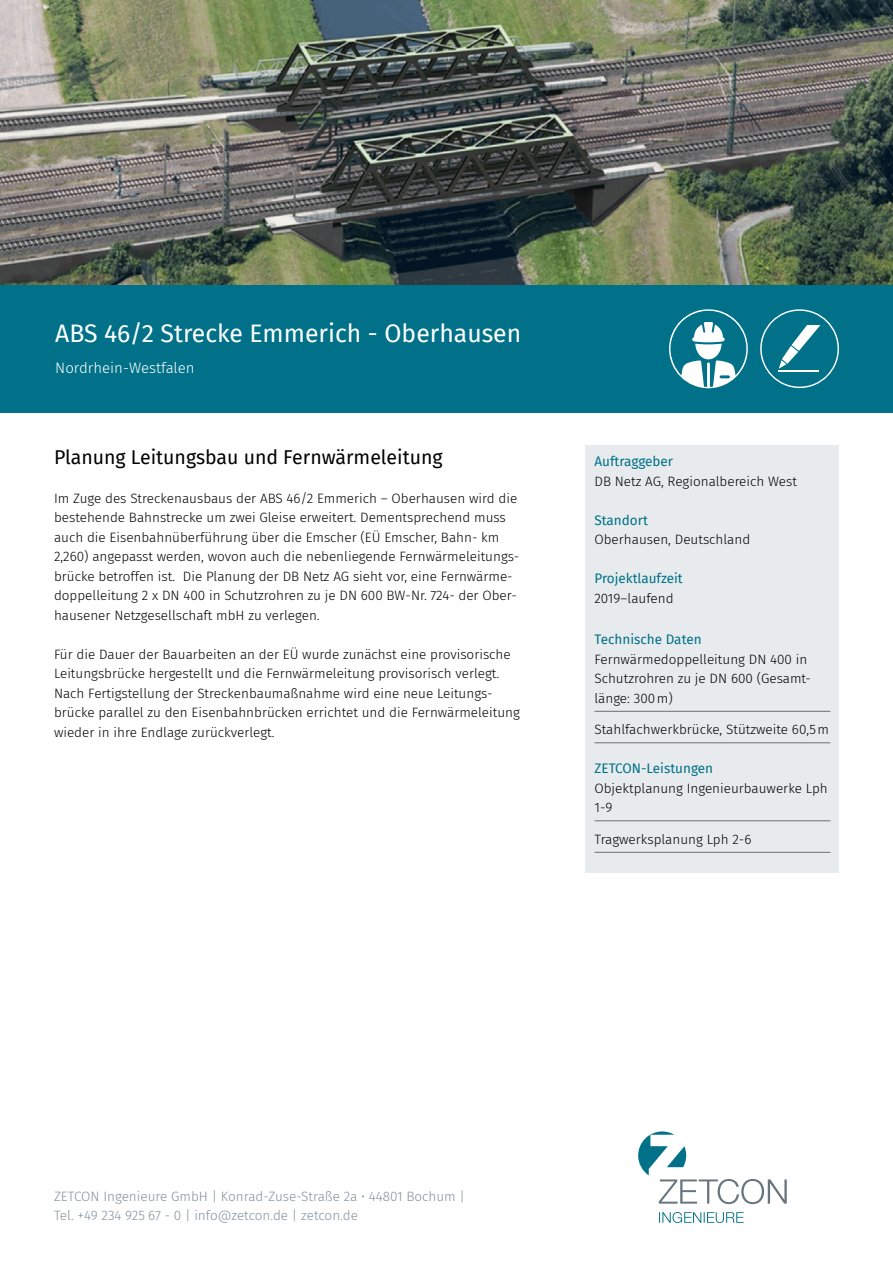
<style>
.page{position:relative;width:893px;height:1263px;background:#fff}
.page>*{position:absolute;margin:0;border:0;box-sizing:border-box;transform-origin:0 0}
.t1{font:24.75px "Fira Sans";color:#fff}
.t2{font:19.5px "Fira Sans";color:#000}
.t3{font:300 15px "Fira Sans";color:#fff}
.t4{font:300 13.5px/19.5px "Fira Sans";color:#000}
.t5{font:300 13.5px/19.5px "Fira Sans";color:#84919a}
.t6{font:13.5px "Fira Sans";color:#007188}
</style>
<div class="page">
<svg style="left:638px;top:1131px;width:149px;height:73px"></svg>
<svg style="left:659px;top:1212px;width:85px;height:11px"></svg>
<div style="left:586px;top:445px;width:253px;height:427px;background:#e7ebed"></div>
<hr style="left:594px;top:711px;width:236px;height:1px;background:#706f6f">
<hr style="left:594px;top:742px;width:236px;height:1px;background:#706f6f">
<hr style="left:594px;top:820px;width:236px;height:1px;background:#706f6f">
<hr style="left:594px;top:852px;width:236px;height:1px;background:#706f6f">
<img style="left:0;top:0;width:893px;height:285px">
<div style="left:0;top:285px;width:893px;height:127px;background:#007188"></div>
<svg style="left:669px;top:309px;width:79px;height:79px"></svg>
<svg style="left:760px;top:309px;width:79px;height:79px"></svg>
<h1 class="t1" style="left:55px;top:314px;width:467px">ABS 46/2 Strecke Emmerich - Oberhausen</h1>
<p class="t3" style="left:55px;top:357px;width:141px">Nordrhein-Westfalen</p>
<h2 class="t2" style="left:54px;top:442px;width:390px">Planung Leitungsbau und Fernwärmeleitung</h2>
<p class="t4" style="left:54px;top:488px;width:467px">Im Zuge des Streckenausbaus der ABS 46/2 Emmerich – Oberhausen wird die bestehende Bahnstrecke um zwei Gleise erweitert. Dementsprechend muss auch die Eisenbahnüberführung über die Emscher (EÜ Emscher, Bahn- km 2,260) angepasst werden, wovon auch die nebenliegende Fernwärmeleitungs&shy;brücke betroffen ist. Die Planung der DB Netz AG sieht vor, eine Fernwärme&shy;doppelleitung 2 x DN 400 in Schutzrohren zu je DN 600 BW-Nr. 724- der Ober&shy;hausener Netzgesellschaft mbH zu verlegen.</p>
<p class="t4" style="left:54px;top:644px;width:467px">Für die Dauer der Bauarbeiten an der EÜ wurde zunächst eine provisorische Leitungsbrücke hergestellt und die Fernwärmeleitung provisorisch verlegt.<br>Nach Fertigstellung der Streckenbaumaßnahme wird eine neue Leitungs&shy;brücke parallel zu den Eisenbahnbrücken errichtet und die Fernwärmeleitung wieder in ihre Endlage zurückverlegt.</p>
<p class="t6" style="left:594px;top:452px;width:80px">Auftraggeber</p>
<p class="t4" style="left:594px;top:471px;width:204px">DB Netz AG, Regionalbereich West</p>
<p class="t6" style="left:594px;top:510px;width:55px">Standort</p>
<p class="t4" style="left:594px;top:530px;width:157px">Oberhausen, Deutschland</p>
<p class="t6" style="left:594px;top:569px;width:90px">Projektlaufzeit</p>
<p class="t4" style="left:594px;top:588px;width:81px">2019–laufend</p>
<p class="t6" style="left:594px;top:629px;width:109px">Technische Daten</p>
<p class="t4" style="left:594px;top:649px;width:218px">Fernwärmedoppelleitung DN 400 in<br>Schutzrohren zu je DN 600 (Gesamt&shy;länge: 300m)</p>
<p class="t4" style="left:594px;top:719px;width:236px">Stahlfachwerkbrücke, Stützweite 60,5m</p>
<p class="t6" style="left:594px;top:758px;width:120px">ZETCON-Leistungen</p>
<p class="t4" style="left:594px;top:778px;width:235px">Objektplanung Ingenieurbauwerke Lph<br>1-9</p>
<p class="t4" style="left:594px;top:829px;width:158px">Tragwerksplanung Lph 2-6</p>
<p class="t5" style="left:54px;top:1186px;width:413px">ZETCON Ingenieure GmbH | Konrad-Zuse-Straße 2a • 44801 Bochum |<br>Tel. +49 234 925 67 - 0 | info@zetcon.de | zetcon.de</p>
</div>
